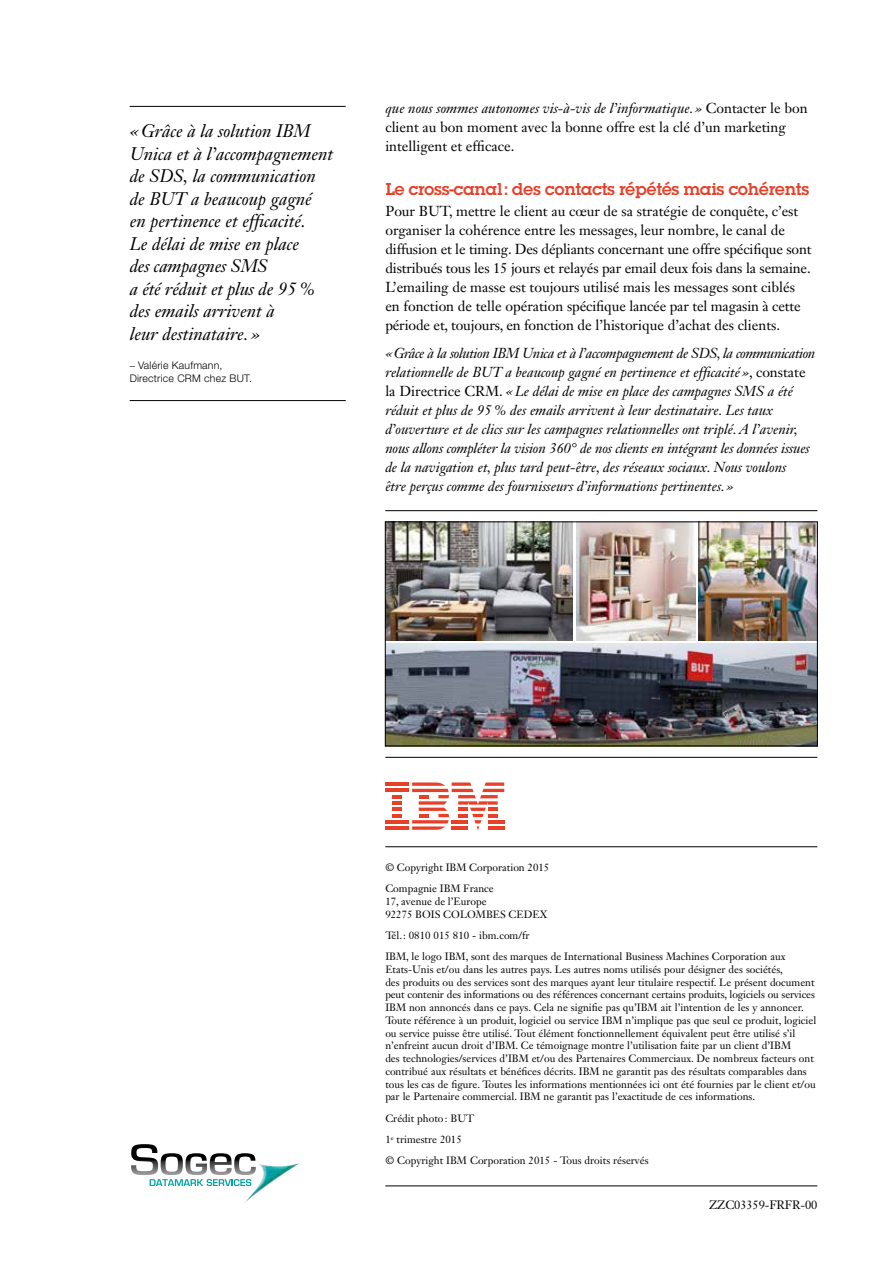
<style>
.page{position:relative;width:893px;height:1263px;background:#fff}
.page>*{position:absolute;margin:0;border:0;box-sizing:border-box;transform-origin:0 0}
.t1{font:italic 18px/22.5px "Janson Text";color:#000}
.t2{font:600 18px "Lubalin Graph Itc T";letter-spacing:-.02em;color:#e83f29}
.t3{font:300 17.4px "Helvetica Neue LT Com";letter-spacing:.015em;color:#000}
.t4{font:14.25px/19px "Janson Text LT Std";color:#000}
.t5{font:italic 14.25px/19px "Janson Text LT Std";color:#000}
.t6{font:12px "Janson Text LT Std";letter-spacing:-.01em;color:#000}
.t7{font:10.5px/12.8px "Janson Text LT Std";color:#000}
.t8{font:300 10.5px/12.6px "Helvetica Neue";letter-spacing:.02em;color:#000}
.s1{font-family:"Janson Text";font-weight:400;font-style:italic}
.s2{font-style:italic}
.s3{font-style:normal}
</style>
<div class="page">
<hr style="left:386px;top:782px;width:23px;height:4px;background:#e83f29">
<hr style="left:386px;top:789px;width:23px;height:3px;background:#e83f29">
<svg style="left:392px;top:795px;width:10px;height:3px"></svg>
<hr style="left:392px;top:801px;width:10px;height:4px;background:#e83f29">
<svg style="left:392px;top:808px;width:10px;height:9px"></svg>
<hr style="left:386px;top:820px;width:23px;height:3px;background:#e83f29">
<hr style="left:386px;top:826px;width:23px;height:4px;background:#e83f29">
<svg style="left:412px;top:782px;width:92px;height:48px"></svg>
<hr style="left:130px;top:106px;width:216px;height:1px;background:#000">
<hr style="left:130px;top:400px;width:216px;height:1px;background:#000">
<img style="left:387px;top:524px;width:186px;height:117px">
<img style="left:387px;top:643px;width:429px;height:101px">
<img style="left:576px;top:524px;width:119px;height:117px">
<img style="left:698px;top:524px;width:118px;height:117px">
<div style="left:385px;top:522px;width:433px;height:224px;border:1px solid #000"></div>
<hr style="left:385px;top:510px;width:432px;height:1px;background:#000">
<hr style="left:385px;top:757px;width:432px;height:1px;background:#000">
<hr style="left:385px;top:846px;width:432px;height:1px;background:#000">
<hr style="left:385px;top:1185px;width:432px;height:1px;background:#000">
<img style="left:245px;top:1163px;width:55px;height:40px">
<svg style="left:131px;top:1144px;width:125px;height:42px"></svg>
<p class="t1" style="left:130px;top:120px;width:205px">«Grâce à la solution IBM<br>Unica et à l’accompagnement de SDS, la communication de BUT a beaucoup gagné<br>en pertinence et efficacité.<br>Le délai de mise en place<br>des campagnes SMS<br>a été réduit et plus de 95% des emails arrivent à<br>leur destinataire.»</p>
<p class="t8" style="left:130px;top:359px;width:124px"><span class="s1">–</span> Valérie Kaufmann,<br>Directrice CRM chez BUT.</p>
<h3 class="t4" style="left:385px;top:98px;width:424px"><span class="s2">que nous sommes autonomes vis-à-vis de l’informatique.»</span> Contacter le bon client au bon moment avec la bonne offre est la clé d’un marketing intelligent et efficace.</h3>
<h1 class="t2" style="left:385px;top:178px;width:425px">Le cross-canal: des contacts répétés mais cohérents</h1>
<p class="t4" style="left:385px;top:201px;width:428px">Pour BUT, mettre le client au cœur de sa stratégie de conquête, c’est organiser la cohérence entre les messages, leur nombre, le canal de diffusion et le timing. Des dépliants concernant une offre spécifique sont distribués tous les 15 jours et relayés par email deux fois dans la semaine.<br>L’emailing de masse est toujours utilisé mais les messages sont ciblés en fonction de telle opération spécifique lancée par tel magasin à cette période et, toujours, en fonction de l’historique d’achat des clients.</p>
<p class="t5" style="left:385px;top:343px;width:431px">«Grâce à la solution IBM Unica et à l’accompagnement de SDS, la communication relationnelle de BUT a beaucoup gagné en pertinence et efficacité»<span class="s3">, constate la Directrice CRM.</span> «Le délai de mise en place des campagnes SMS a été réduit et plus de 95% des emails arrivent à leur destinataire. Les taux d’ouverture et de clics sur les campagnes relationnelles ont triplé. A l’avenir, nous allons compléter la vision 360° de nos clients en intégrant les données issues de la navigation et, plus tard peut-être, des réseaux sociaux. Nous voulons<br>être perçus comme des fournisseurs d’informations pertinentes.»</p>
<p class="t7" style="left:385px;top:856px;width:165px;line-height:21.3px">© Copyright IBM Corporation 2015<br>Compagnie IBM France</p>
<p class="t7" style="left:385px;top:895px;width:163px">17, avenue de l’Europe<br>92275 BOIS COLOMBES CEDEX</p>
<p class="t7" style="left:385px;top:924px;width:402px;line-height:21.3px">Tél.: 0810 015 810 - ibm.com/fr<br>IBM, le logo IBM, sont des marques de International Business Machines Corporation aux</p>
<p class="t7" style="left:385px;top:963px;width:432px">Etats-Unis et/ou dans les autres pays. Les autres noms utilisés pour désigner des sociétés,<br>des produits ou des services sont des marques ayant leur titulaire respectif. Le présent document peut contenir des informations ou des références concernant certains produits, logiciels ou services IBM non annoncés dans ce pays. Cela ne signifie pas qu’IBM ait l’intention de les y annoncer.<br>Toute référence à un produit, logiciel ou service IBM n’implique pas que seul ce produit, logiciel ou service puisse être utilisé. Tout élément fonctionnellement équivalent peut être utilisé s’il n’enfreint aucun droit d’IBM. Ce témoignage montre l’utilisation faite par un client d’IBM<br>des technologies/services d’IBM et/ou des Partenaires Commerciaux. De nombreux facteurs ont contribué aux résultats et bénéfices décrits. IBM ne garantit pas des résultats comparables dans tous les cas de figure. Toutes les informations mentionnées ici ont été fournies par le client et/ou par le Partenaire commercial. IBM ne garantit pas l’exactitude de ces informations.</p>
<p class="t7" style="left:385px;top:1107px;width:265px;line-height:21.3px">Crédit photo: BUT<br>1<sup>e</sup> trimestre 2015<br>© Copyright IBM Corporation 2015 - Tous droits réservés</p>
<h2 class="t3" style="left:385px;top:948px;width:65px">Purple.1</h2>
<h2 class="t3" style="left:552px;top:948px;width:65px">Purple.2</h2>
<p class="t6" style="left:709px;top:1197px;width:110px">ZZC03359-FRFR-00</p>
</div>
